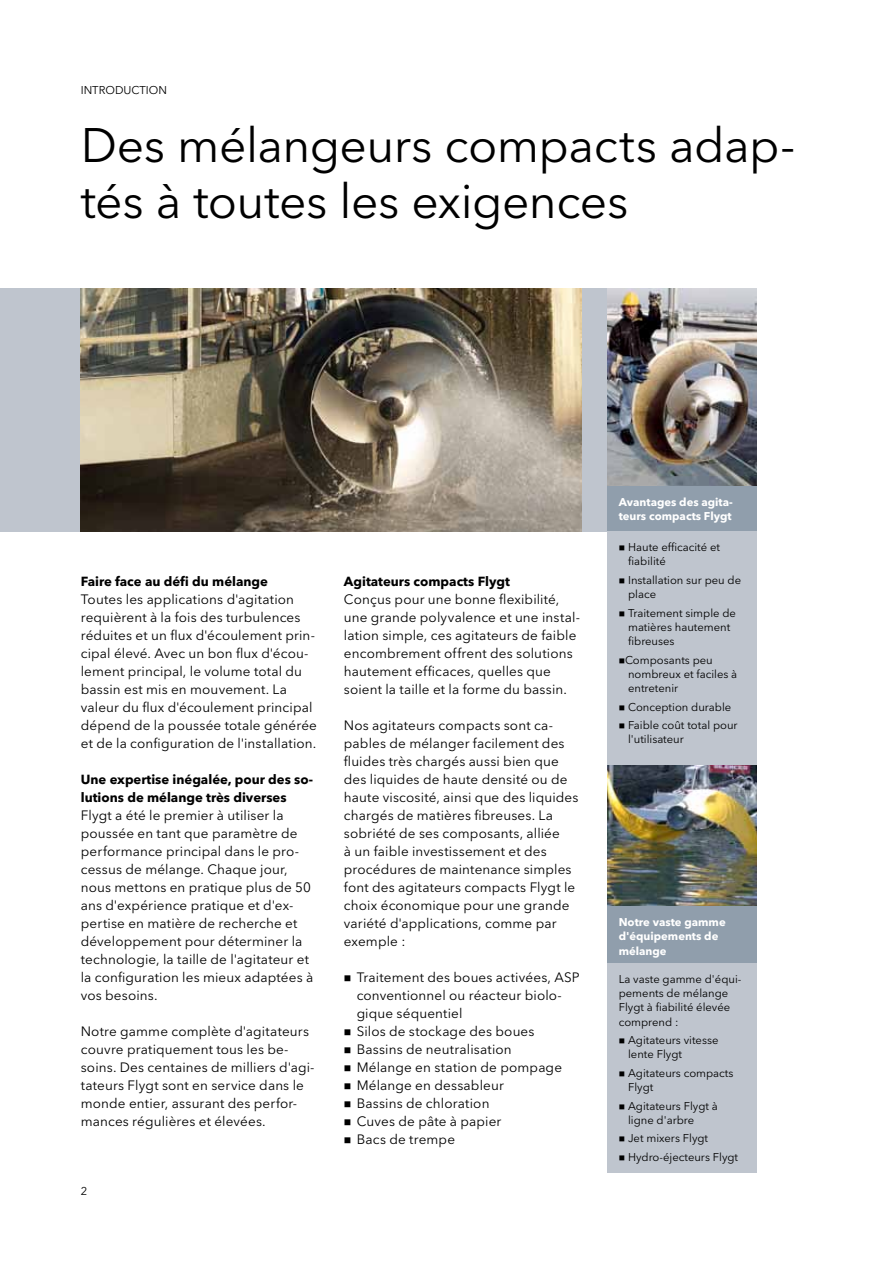
<style>
.page{position:relative;width:893px;height:1263px;background:#fff}
.page>*{position:absolute;margin:0;border:0;box-sizing:border-box;transform-origin:0 0}
.t1{font:48px/55.9px "Avenir Next LT Pro";letter-spacing:-.01em;color:#000}
.t2{font:13.5px/18px "Avenir Next LT Pro";letter-spacing:.01em;color:#000}
.t3{font:700 13.2px/18px "Avenir Next LT Pro";color:#000}
.t4{font:11.25px/14.2px "Avenir Next LT Pro";color:#000}
.t5{font:700 11.25px/14.2px "Avenir Next LT Pro";color:#fff}
</style>
<div class="page">
<img style="left:607px;top:765px;width:150px;height:141px">
<div style="left:0;top:288px;width:607px;height:243px;background:#bfc5ce"></div>
<img style="left:607px;top:288px;width:150px;height:198px">
<img style="left:81px;top:288px;width:500px;height:243px">
<div style="left:607px;top:963px;width:150px;height:210px;background:#bfc5ce"></div>
<div style="left:607px;top:906px;width:150px;height:57px;background:#909eac"></div>
<div style="left:607px;top:486px;width:150px;height:45px;background:#909eac"></div>
<div style="left:607px;top:531px;width:150px;height:234px;background:#bfc5ce"></div>
<p class="t4" style="left:81px;top:83px;width:88px">Introduction</p>
<h1 class="t1" style="left:81px;top:117px;width:716px">Des mélangeurs compacts adap&shy;tés à toutes les exigences</h1>
<p class="t3" style="left:81px;top:572px;width:189px">Faire face au défi du mélange</p>
<p class="t2" style="left:81px;top:590px;width:238px">Toutes les applications d'agitation requièrent à la fois des turbulences réduites et un flux d'écoulement prin&shy;cipal élevé. Avec un bon flux d'écou&shy;lement principal, le volume total du bassin est mis en mouvement. La valeur du flux d'écoulement principal dépend de la poussée totale générée et de la configuration de l'installation.</p>
<p class="t3" style="left:81px;top:770px;width:234px">Une expertise inégalée, pour des so&shy;lutions de mélange très diverses</p>
<p class="t2" style="left:81px;top:806px;width:234px">Flygt a été le premier à utiliser la poussée en tant que paramètre de performance principal dans le pro&shy;cessus de mélange. Chaque jour, nous mettons en pratique plus de 50 ans d'expérience pratique et d'ex&shy;pertise en matière de recherche et développement pour déterminer la technologie, la taille de l'agitateur et la configuration les mieux adaptées à vos besoins.</p>
<p class="t2" style="left:81px;top:1022px;width:235px">Notre gamme complète d'agitateurs couvre pratiquement tous les be&shy;soins. Des centaines de milliers d'agi&shy;tateurs Flygt sont en service dans le monde entier, assurant des perfor&shy;mances régulières et élevées.</p>
<p class="t4" style="left:81px;top:1184px;width:8px">2</p>
<p class="t3" style="left:344px;top:572px;width:168px">Agitateurs compacts Flygt</p>
<p class="t2" style="left:344px;top:590px;width:238px">Conçus pour une bonne flexibilité, une grande polyvalence et une instal&shy;lation simple, ces agitateurs de faible encombrement offrent des solutions hautement efficaces, quelles que soient la taille et la forme du bassin.</p>
<p class="t2" style="left:344px;top:716px;width:236px">N os agitateurs compacts sont ca&shy;pables de mélanger facilement des fluides très chargés aussi bien que des liquides de haute densité ou de haute viscosité, ainsi que des liquides chargés de matières fibreuses. La sobriété de ses composants, alliée<br>à un faible investissement et des procédures de maintenance simples font des agitateurs compacts Flygt le choix économique pour une grande variété d'applications, comme par exemple :</p>
<p class="t2" style="left:357px;top:968px;width:225px;text-indent:-13px">■ Traitement des boues activées, ASP conventionnel ou réacteur biolo&shy;gique séquentiel</p>
<p class="t2" style="left:344px;top:1022px;width:192px">■ Silos de stockage des boues</p>
<p class="t2" style="left:344px;top:1040px;width:169px">■ Bassins de neutralisation</p>
<p class="t2" style="left:344px;top:1058px;width:220px">■ Mélange en station de pompage</p>
<p class="t2" style="left:344px;top:1076px;width:161px">■ Mélange en dessableur</p>
<p class="t2" style="left:344px;top:1094px;width:147px">■ Bassins de chloration</p>
<p class="t2" style="left:344px;top:1112px;width:159px">■ Cuves de pâte à papier</p>
<p class="t2" style="left:344px;top:1130px;width:113px">■ Bacs de trempe</p>
<p class="t5" style="left:619px;top:495px;width:116px">Avantages des agita&shy;teurs compacts Flygt</p>
<p class="t4" style="left:628px;top:540px;width:93px;text-indent:-9px">■ Haute efficacité et fiabilité</p>
<p class="t4" style="left:628px;top:573px;width:115px;text-indent:-9px">■ Installation sur peu de place</p>
<p class="t4" style="left:628px;top:605px;width:109px;text-indent:-9px">■ Traitement simple de matières hautement fibreuses</p>
<p class="t4" style="left:628px;top:652px;width:111px;text-indent:-9px">■Composants peu nombreux et faciles à entretenir</p>
<p class="t4" style="left:619px;top:699px;width:114px">■ Conception durable</p>
<p class="t4" style="left:628px;top:718px;width:111px;text-indent:-9px">■ Faible coût total pour l'utilisateur</p>
<p class="t5" style="left:619px;top:915px;width:108px">Notre vaste gamme d'équipements de mélange</p>
<p class="t4" style="left:619px;top:972px;width:124px">La vaste gamme d'équi&shy;pements de mélange<br>Flygt à fiabilité élevée comprend :</p>
<p class="t4" style="left:628px;top:1033px;width:92px;text-indent:-9px">■ Agitateurs vitesse lente Flygt</p>
<p class="t4" style="left:628px;top:1066px;width:107px;text-indent:-9px">■ Agitateurs compacts<br>Flygt</p>
<p class="t4" style="left:628px;top:1099px;width:91px;text-indent:-9px">■ Agitateurs Flygt à ligne d'arbre</p>
<p class="t4" style="left:619px;top:1131px;width:91px">■ Jet mixers Flygt</p>
<p class="t4" style="left:619px;top:1150px;width:121px">■ Hydro-éjecteurs Flygt</p>
</div>
